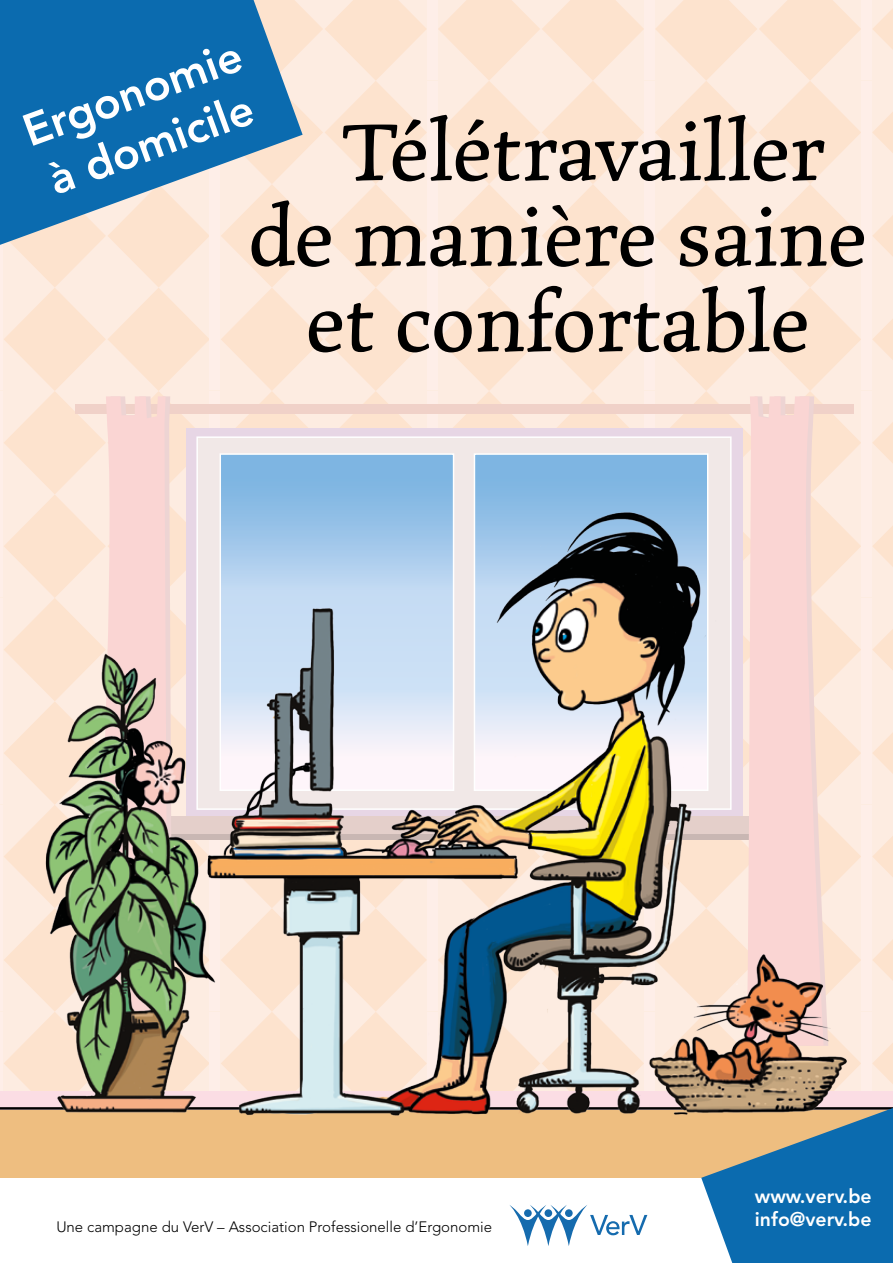
<style>
.page{position:relative;width:893px;height:1263px;background:#fff}
.page>*{position:absolute;margin:0;border:0;box-sizing:border-box;transform-origin:0 0}
.t1{font:87px/85.5px "Marco";color:#000;text-align:center}
.t2{font:800 45px/54px "Avenir LT Std";color:#fff}
.t3{font:800 19.65px/23.5px "Avenir LT Std";color:#fff}
.t4{font:300 15px "Avenir LT Std";color:#000}
</style>
<div class="page">
<div style="left:427px;top:0;width:10px;height:80px;background:#feeee8"></div>
<div style="left:644px;top:0;width:10px;height:80px;background:#feeee8"></div>
<hr style="left:0;top:184px;width:3px;height:103px;background:#feeee8">
<hr style="left:0;top:288px;width:3px;height:102px;background:#feeee8">
<hr style="left:0;top:391px;width:3px;height:103px;background:#feeee8">
<hr style="left:0;top:494px;width:3px;height:103px;background:#feeee8">
<hr style="left:0;top:598px;width:3px;height:102px;background:#feeee8">
<hr style="left:0;top:701px;width:3px;height:103px;background:#feeee8">
<hr style="left:0;top:805px;width:3px;height:102px;background:#feeee8">
<hr style="left:0;top:908px;width:3px;height:103px;background:#feeee8">
<hr style="left:0;top:1012px;width:3px;height:102px;background:#feeee8">
<svg style="left:4px;top:245px;width:30px;height:846px;background:#fde9dc"></svg>
<svg style="left:303px;top:0;width:124px;height:63px;background:#fde6d5"></svg>
<svg style="left:438px;top:0;width:206px;height:63px;background:#fde5d3"></svg>
<div style="left:0;top:1091px;width:893px;height:21px;background:#fbdde4"></div>
<div style="left:0;top:1110px;width:893px;height:68px;background:#eebe80"></div>
<hr style="left:0;top:1107px;width:893px;height:2px;background:#000">
<img style="left:34px;top:63px;width:621px;height:1053px">
<svg style="left:0;top:0;width:303px;height:245px;background:#4b8cb9"></svg>
<svg style="left:655px;top:0;width:238px;height:1263px;background:#dbcec8"></svg>
<svg style="left:509px;top:1205px;width:138px;height:41px"></svg>
<h2 class="t2" style="left:16px;top:107px;width:231px;rotate:-20deg">Ergonomie à domicile</h2>
<h1 class="t1" style="left:248px;top:114px;width:620px">Télétravailler<br>de manière saine et confortable</h1>
<p class="t4" style="left:56px;top:1218px;width:437px">Une campagne du VerV – Association Professionelle d’Ergonomie</p>
<h3 class="t3" style="left:755px;top:1184px;width:118px">www.verv.be info@verv.be</h3>
</div>
